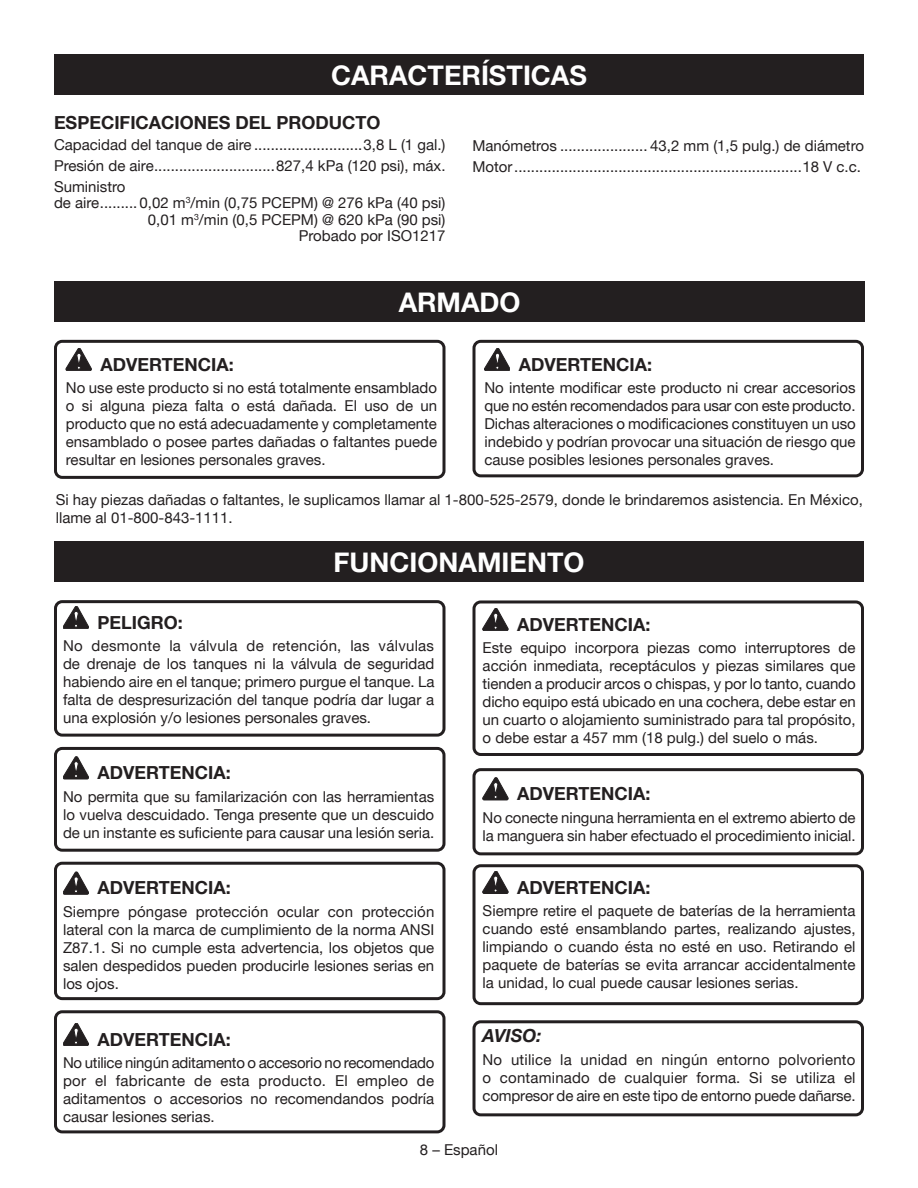
<style>
.page{position:relative;width:918px;height:1188px;background:#fff}
.page>*{position:absolute;margin:0;border:0;box-sizing:border-box;transform-origin:0 0}
.HEADING{font:700 27px "Helvetica Neue";color:#fff}
.Warning{font:700 18px "Helvetica Neue";color:#231f20}
.Heading_2{font:700 18px "Helvetica Neue";color:#231f20}
.Warning-2{font:italic 700 18px "Helvetica Neue";color:#231f20}
.Warning_Text{font:15px/18px "Helvetica Neue";color:#231f20;text-align:justify}
.Body_text{font:15px/18px "Helvetica Neue";color:#231f20}
</style>
<div class="page">
<svg style="left:66px;top:348px;width:25px;height:23px"></svg>
<svg style="left:484px;top:348px;width:26px;height:23px"></svg>
<svg style="left:63px;top:606px;width:26px;height:23px"></svg>
<svg style="left:63px;top:757px;width:26px;height:22px"></svg>
<svg style="left:63px;top:872px;width:26px;height:22px"></svg>
<svg style="left:63px;top:1023px;width:26px;height:23px"></svg>
<svg style="left:483px;top:608px;width:25px;height:23px"></svg>
<svg style="left:483px;top:778px;width:25px;height:22px"></svg>
<svg style="left:483px;top:871px;width:25px;height:23px"></svg>
<div style="left:54px;top:54px;width:810px;height:40px;background:#231f20"></div>
<div style="left:55px;top:281px;width:810px;height:41px;background:#231f20"></div>
<div style="left:54px;top:542px;width:810px;height:40px;background:#231f20"></div>
<div style="left:54px;top:340px;width:392px;height:139px;border:3px solid #231f20;border-radius:7px"></div>
<div style="left:472px;top:340px;width:392px;height:137px;border:3px solid #231f20;border-radius:7px"></div>
<div style="left:54px;top:600px;width:392px;height:137px;border:3px solid #231f20;border-radius:7px"></div>
<div style="left:54px;top:747px;width:392px;height:105px;border:3px solid #231f20;border-radius:7px"></div>
<div style="left:54px;top:862px;width:392px;height:138px;border:3px solid #231f20;border-radius:7px"></div>
<div style="left:54px;top:1010px;width:392px;height:123px;border:3px solid #231f20;border-radius:7px"></div>
<div style="left:472px;top:600px;width:392px;height:156px;border:3px solid #231f20;border-radius:7px"></div>
<div style="left:472px;top:768px;width:392px;height:87px;border:3px solid #231f20;border-radius:7px"></div>
<div style="left:472px;top:864px;width:392px;height:141px;border:3px solid #231f20;border-radius:7px"></div>
<div style="left:472px;top:1020px;width:392px;height:96px;border:3px solid #231f20;border-radius:7px"></div>
<p class="HEADING" style="left:331px;top:58px;width:257px">CARACTERÍSTICAS</p>
<p class="Heading_2" style="left:54px;top:111px;width:328px">ESPECIFICACIONES DEL PRODUCTO</p>
<p class="Warning_Text" style="left:54px;top:135px;width:393px">Capacidad del tanque de aire ..........................3,8 L (1 gal.)</p>
<p class="Warning_Text" style="left:54px;top:156px;width:393px">Presión de aire.............................827,4 kPa (120 psi), máx.</p>
<p class="Warning_Text" style="left:54px;top:178px;width:393px;line-height:16.5px">Suministro<br>de aire......... 0,02 m<sup>3</sup>/min (0,75 PCEPM) @ 276 kPa (40 psi)</p>
<p class="Warning_Text" style="left:148px;top:211px;width:299px;line-height:16.5px;text-align:right">0,01 m<sup>3</sup>/min (0,5 PCEPM) @ 620 kPa (90 psi)<br>Probado por ISO1217</p>
<p class="Warning_Text" style="left:472px;top:137px;width:393px">Manómetros ..................... 43,2 mm (1,5 pulg.) de diámetro</p>
<p class="Warning_Text" style="left:472px;top:158px;width:390px">Motor.....................................................................18 V c.c.</p>
<p class="HEADING" style="left:399px;top:286px;width:123px">ARMADO</p>
<p class="Warning" style="left:519px;top:353px;width:135px">ADVERTENCIA:</p>
<p class="Warning_Text" style="left:484px;top:379px;width:373px">No intente modificar este producto ni crear accesorios que no estén recomendados para usar con este producto.<br>Dichas alteraciones o modificaciones constituyen un uso indebido y podrían provocar una situación de riesgo que cause posibles lesiones personales graves.</p>
<p class="Body_text" style="left:56px;top:490px;width:809px">Si hay piezas dañadas o faltantes, le suplicamos llamar al 1-800-525-2579, donde le brindaremos asistencia. En México, llame al 01-800-843-1111.</p>
<p class="HEADING" style="left:332px;top:533px;width:252px">FUNCIONAMIENTO</p>
<p class="Warning" style="left:100px;top:353px;width:135px">ADVERTENCIA:</p>
<p class="Warning_Text" style="left:66px;top:379px;width:373px">No use este producto si no está totalmente ensamblado o si alguna pieza falta o está dañada. El uso de un producto que no está adecuadamente y completamente ensamblado o posee partes dañadas o faltantes puede resultar en lesiones personales graves.</p>
<p class="HEADING" style="left:334px;top:546px;width:252px">FUNCIONAMIENTO</p>
<p class="Warning" style="left:98px;top:611px;width:87px">PELIGRO:</p>
<p class="Warning_Text" style="left:63px;top:637px;width:373px">No desmonte la válvula de retención, las válvulas de drenaje de los tanques ni la válvula de seguridad habiendo aire en el tanque; primero purgue el tanque. La falta de despresurización del tanque podría dar lugar a una explosión y/o lesiones personales graves.</p>
<p class="Warning" style="left:98px;top:762px;width:135px">ADVERTENCIA:</p>
<p class="Warning_Text" style="left:63px;top:787px;width:373px">No permita que su familarización con las herramientas lo vuelva descuidado. Tenga presente que un descuido de un instante es suficiente para causar una lesión seria.</p>
<p class="Warning" style="left:98px;top:877px;width:135px">ADVERTENCIA:</p>
<p class="Warning_Text" style="left:63px;top:902px;width:373px">Siempre póngase protección ocular con protección lateral con la marca de cumplimiento de la norma ANSI Z87.1. Si no cumple esta advertencia, los objetos que salen despedidos pueden producirle lesiones serias en los ojos.</p>
<p class="Warning" style="left:98px;top:1028px;width:135px">ADVERTENCIA:</p>
<p class="Warning_Text" style="left:63px;top:1054px;width:373px">No utilice ningún aditamento o accesorio no recomendado por el fabricante de esta producto. El empleo de aditamentos o accesorios no recomendandos podría causar lesiones serias.</p>
<p class="Warning" style="left:517px;top:613px;width:135px">ADVERTENCIA:</p>
<p class="Warning_Text" style="left:483px;top:639px;width:375px">Este equipo incorpora piezas como interruptores de acción inmediata, receptáculos y piezas similares que tienden a producir arcos o chispas, y por lo tanto, cuando dicho equipo está ubicado en una cochera, debe estar en un cuarto o alojamiento suministrado para tal propósito, o debe estar a 457 mm (18 pulg.) del suelo o más.</p>
<p class="Warning" style="left:517px;top:782px;width:135px">ADVERTENCIA:</p>
<p class="Warning_Text" style="left:483px;top:808px;width:375px">No conecte ninguna herramienta en el extremo abierto de la manguera sin haber efectuado el procedimiento inicial.</p>
<p class="Warning" style="left:517px;top:876px;width:135px">ADVERTENCIA:</p>
<p class="Warning_Text" style="left:483px;top:902px;width:374px">Siempre retire el paquete de baterías de la herramienta cuando esté ensamblando partes, realizando ajustes, limpiando o cuando ésta no esté en uso. Retirando el paquete de baterías se evita arrancar accidentalmente la unidad, lo cual puede causar lesiones serias.</p>
<p class="Warning-2" style="left:483px;top:1024px;width:61px">AVISO:</p>
<p class="Warning_Text" style="left:483px;top:1050px;width:375px">No utilice la unidad en ningún entorno polvoriento o contaminado de cualquier forma. Si se utiliza el compresor de aire en este tipo de entorno puede dañarse.</p>
<p class="Warning_Text" style="left:420px;top:1140px;width:80px">8 – Español</p>
</div>
